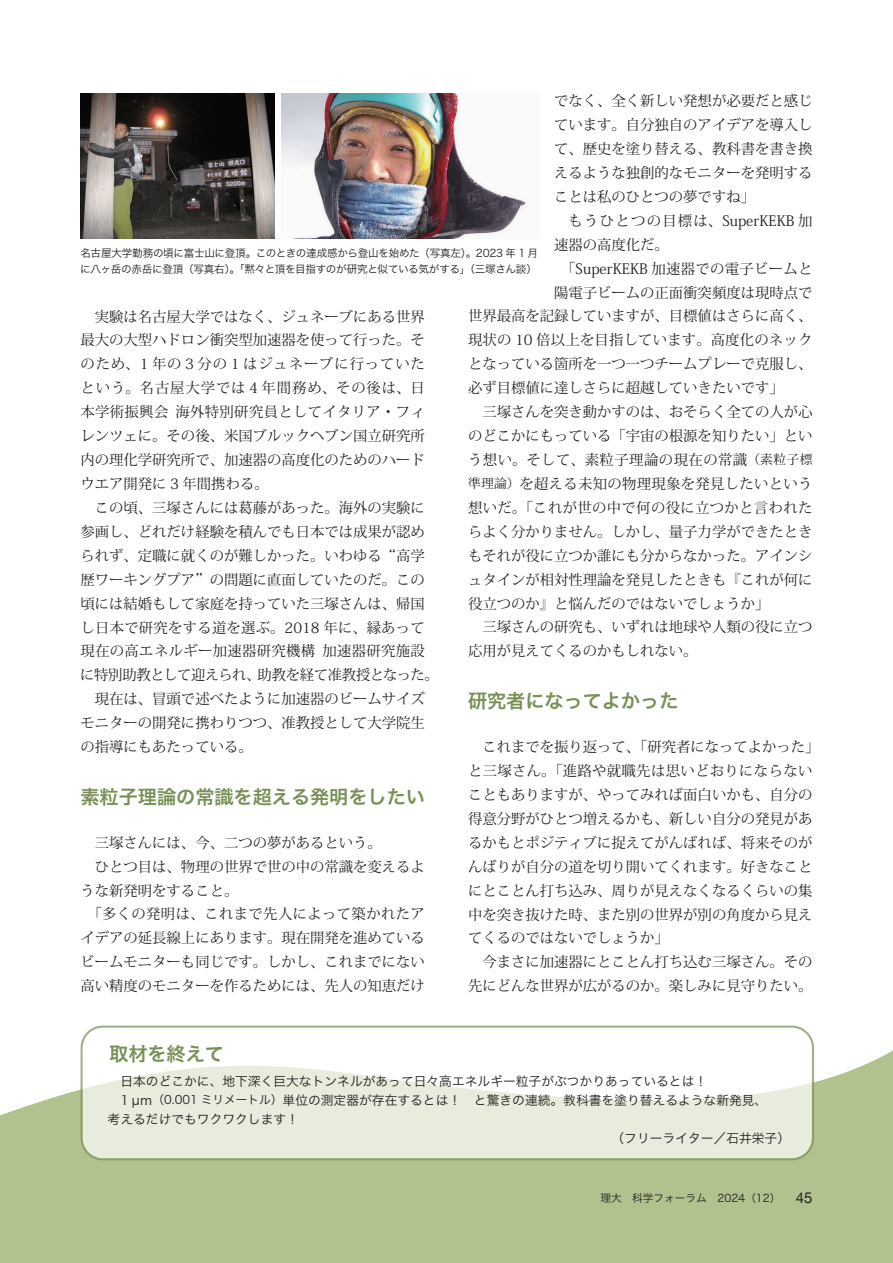
<style>
.page{position:relative;width:893px;height:1263px;background:#fff}
.page>*{position:absolute;margin:0;border:0;box-sizing:border-box;transform-origin:0 0}
.t1{font:19.2px "Hiragino Sans Pr 6 N W6";color:#789055}
.t2{font:14.4px/23.9px "Koz Min Pr 6 N";color:#231f20}
.t3{font:12.75px "Hiragino Sans Pr 6 N W3";color:#231f20}
.t4{font:10.65px/15.9px "Hiragino Sans Pr 6 N W3";letter-spacing:-.03em;color:#231f20}
.t5{font:10.65px "Hiragino Sans Pr 6 N W3";color:#231f20}
.s1{font-size:12.75px}
.s2{font-size:11.7px}
.s3{font-family:"Helvetica Neue";font-size:14.85px}
</style>
<div class="page">
<div style="left:0;top:1044px;width:893px;height:219px;background:#b1c28e"></div>
<svg style="left:82px;top:1026px;width:731px;height:133px;fill:#e7ecdc"></svg>
<div style="left:81px;top:1025px;width:733px;height:135px;border:2px solid #789055;border-radius:21px"></div>
<img style="left:81px;top:94px;width:193px;height:145px">
<img style="left:281px;top:94px;width:245px;height:145px">
<p class="t4" style="left:80px;top:244px;width:459px">名古屋大学勤務の頃に富士山に登頂。このときの達成感から登山を始めた（写真左）。2023 年 1 月に八ヶ岳の赤岳に登頂（写真右）。「黙々と頂を目指すのが研究と似ている気がする」（三塚さん談）</p>
<p class="t2" style="left:554px;top:89px;width:260px">でなく、全く新しい発想が必要だと感じています。自分独自のアイデアを導入して、歴史を塗り替える、教科書を書き換えるような独創的なモニターを発明することは私のひとつの夢ですね」<br>　もうひとつの目標は、SuperKEKB 加速器の高度化だ。<br>　「SuperKEKB 加速器での電子ビームと陽電子ビームの正面衝突頻度は現時点で</p>
<p class="t2" style="left:80px;top:305px;width:360px">　実験は名古屋大学ではなく、ジュネーブにある世界最大の大型ハドロン衝突型加速器を使って行った。そのため、1 年の 3 分の 1 はジュネーブに行っていたという。名古屋大学では 4 年間務め、その後は、日本学術振興会 海外特別研究員としてイタリア・フィレンツェに。その後、米国ブルックヘブン国立研究所内の理化学研究所で、加速器の高度化のためのハードウエア開発に 3 年間携わる。<br>　この頃、三塚さんには葛藤があった。海外の実験に参画し、どれだけ経験を積んでも日本では成果が認められず、定職に就くのが難しかった。いわゆる“高学歴ワーキングプア”の問題に直面していたのだ。この頃には結婚もして家庭を持っていた三塚さんは、帰国し日本で研究をする道を選ぶ。2018 年に、縁あって現在の高エネルギー加速器研究機構加速器研究施設に特別助教として迎えられ、助教を経て准教授となった。　現在は、冒頭で述べたように加速器のビームサイズモニターの開発に携わりつつ、准教授として大学院生の指導にもあたっている。</p>
<h1 class="t1" style="left:81px;top:779px;width:346px">素粒子理論の常識を超える発明をしたい</h1>
<p class="t2" style="left:81px;top:831px;width:346px">　三塚さんには、今、二つの夢があるという。<br>　ひとつ目は、物理の世界で世の中の常識を変えるような新発明をすること。<br>　「多くの発明は、これまで先人によって築かれたアイデアの延長線上にあります。現在開発を進めているビームモニターも同じです。しかし、これまでにない高い精度のモニターを作るためには、先人の知恵だけ</p>
<h1 class="t1" style="left:109px;top:1037px;width:116px">取材を終えて</h1>
<p class="t2" style="left:468px;top:305px;width:346px">世界最高を記録していますが、目標値はさらに高く、現状の 10 倍以上を目指しています。高度化のネックとなっている箇所を一つ一つチームプレーで克服し、必ず目標値に達しさらに超越していきたいです」<br>　三塚さんを突き動かすのは、おそらく全ての人が心のどこかにもっている「宇宙の根源を知りたい」という想い。そして、素粒子理論の現在の常識<span class="s1">（素粒子標準理論）</span>を超える未知の物理現象を発見したいという想いだ。「これが世の中で何の役に立つかと言われたらよく分かりません。しかし、量子力学ができたときもそれが役に立つか誰にも分からなかった。アインシュタインが相対性理論を発見したときも『これが何に役立つのか』と悩んだのではないでしょうか」<br>　三塚さんの研究も、いずれは地球や人類の役に立つ応用が見えてくるのかもしれない。</p>
<h1 class="t1" style="left:468px;top:684px;width:212px">研究者になってよかった</h1>
<p class="t2" style="left:468px;top:735px;width:353px">　これまでを振り返って、「研究者になってよかった」と三塚さん。「進路や就職先は思いどおりにならないこともありますが、やってみれば面白いかも、自分の得意分野がひとつ増えるかも、新しい自分の発見があるかもとポジティブに捉えてがんばれば、将来そのがんばりが自分の道を切り開いてくれます。好きなことにとことん打ち込み、周りが見えなくなるくらいの集中を突き抜けた時、また別の世界が別の角度から見えてくるのではないでしょうか」<br>　今まさに加速器にとことん打ち込む三塚さん。その先にどんな世界が広がるのか。楽しみに見守りたい。</p>
<p class="t3" style="left:108px;top:1069px;width:601px">　日本のどこかに、地下深く巨大なトンネルがあって日々高エネルギー粒子がぶつかりあっているとは！</p>
<p class="t3" style="left:108px;top:1088px;width:661px">　1 µｍ<span class="s2">（0.001 ミリメートル）</span>単位の測定器が存在するとは！　と驚きの連続。教科書を塗り替えるような新発見、</p>
<p class="t3" style="left:108px;top:1108px;width:193px">考えるだけでもワクワクします！</p>
<p class="t3" style="left:611px;top:1127px;width:180px">（フリーライター／石井栄子）</p>
<p class="t5" style="left:600px;top:1189px;width:214px">理大　科学フォーラム　2024（12） <span class="s3">45</span></p>
</div>
